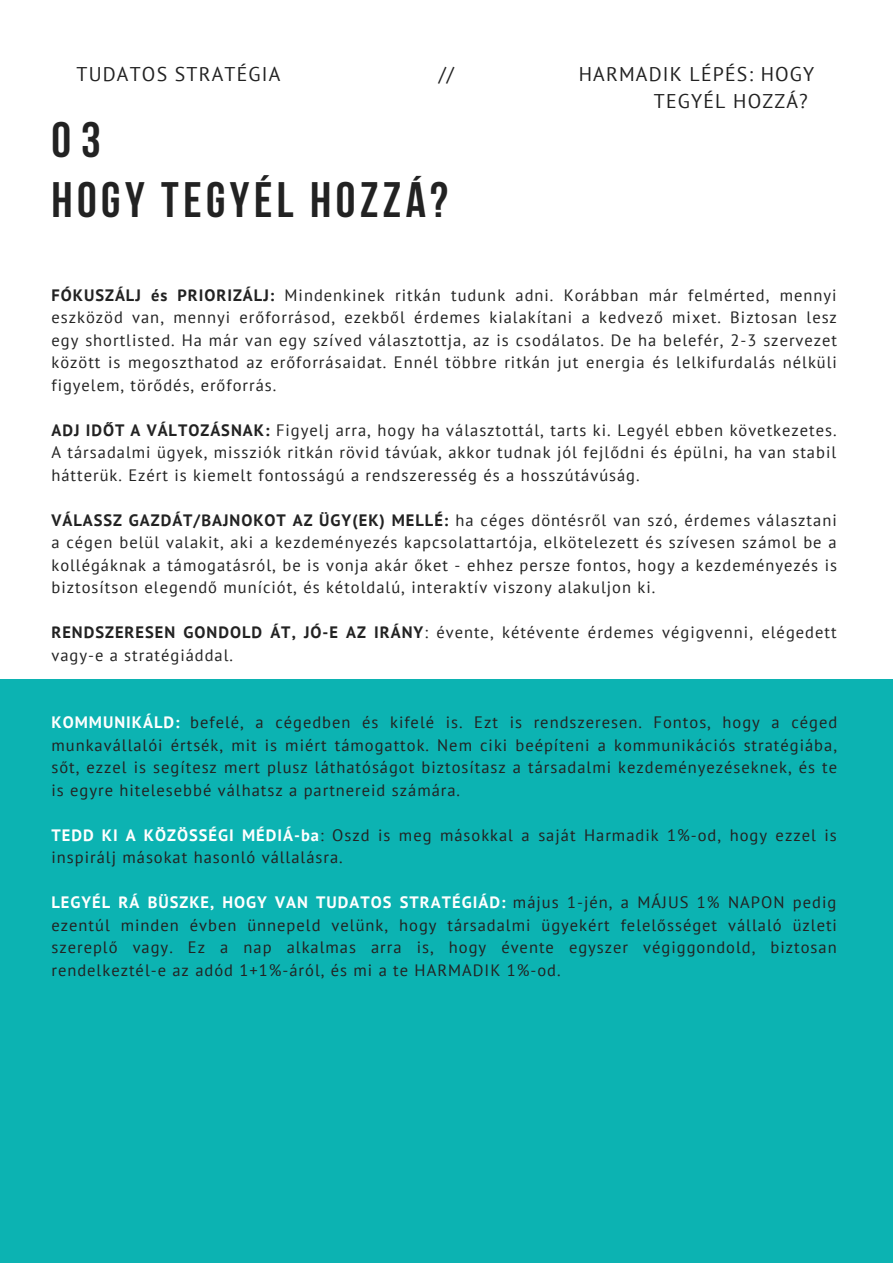
<style>
.page{position:relative;width:893px;height:1264px;background:#fff}
.page>*{position:absolute;margin:0;border:0;box-sizing:border-box;transform-origin:0 0}
.t1{font:700 49.65px "Bebas Neue";letter-spacing:.09em;color:#222}
.t2{font:19.8px/27px "PT Sans";letter-spacing:.06em;color:#222}
.t3{font:16.5px/22.5px "PT Sans";letter-spacing:.06em;color:#222;text-align:justify}
.s1{font-weight:700}
.s2{font-weight:700;color:#fff}
</style>
<div class="page">
<div style="left:0;top:679px;width:892px;height:583px;background:#0cb3b2"></div>
<p class="t2" style="left:76px;top:60px;width:205px">TUDATOS STRATÉGIA</p>
<p class="t2" style="left:438px;top:60px;width:17px">//</p>
<h1 class="t1" style="left:51px;top:120px;width:51px">03</h1>
<h1 class="t1" style="left:51px;top:179px;width:398px">HOGY TEGYÉL HOZZÁ?</h1>
<p class="t2" style="left:653px;top:60px;width:162px;text-indent:-75px">HARMADIK LÉPÉS: HOGY<br>TEGYÉL HOZZÁ?</p>
<p class="t3" style="left:51px;top:283px;width:787px"><span class="s1">FÓKUSZÁLJ és PRIORIZÁLJ:</span> Mindenkinek ritkán tudunk adni. Korábban már felmérted, mennyi eszközöd van, mennyi erőforrásod, ezekből érdemes kialakítani a kedvező mixet. Biztosan lesz egy shortlisted. Ha már van egy szíved választottja, az is csodálatos. De ha belefér, 2-3 szervezet között is megoszthatod az erőforrásaidat. Ennél többre ritkán jut energia és lelkifurdalás nélküli figyelem, törődés, erőforrás.</p>
<p class="t3" style="left:51px;top:418px;width:786px"><span class="s1">ADJ IDŐT A VÁLTOZÁSNAK:</span> Figyelj arra, hogy ha választottál, tarts ki. Legyél ebben következetes.<br>A társadalmi ügyek, missziók ritkán rövid távúak, akkor tudnak jól fejlődni és épülni, ha van stabil hátterük. Ezért is kiemelt fontosságú a rendszeresség és a hosszútávúság.</p>
<p class="t3" style="left:51px;top:508px;width:787px"><span class="s1">VÁLASSZ GAZDÁT/BAJNOKOT AZ ÜGY(EK) MELLÉ:</span> ha céges döntésről van szó, érdemes választani a cégen belül valakit, aki a kezdeményezés kapcsolattartója, elkötelezett és szívesen számol be a kollégáknak a támogatásról, be is vonja akár őket - ehhez persze fontos, hogy a kezdeményezés is biztosítson elegendő muníciót, és kétoldalú, interaktív viszony alakuljon ki.</p>
<p class="t3" style="left:51px;top:621px;width:786px"><span class="s1">RENDSZERESEN GONDOLD ÁT, JÓ-E AZ IRÁNY</span>: évente, kétévente érdemes végigvenni, elégedett vagy-e a stratégiáddal.</p>
<p class="t3" style="left:51px;top:710px;width:787px"><span class="s2">KOMMUNIKÁLD:</span> befelé, a cégedben és kifelé is. Ezt is rendszeresen. Fontos, hogy a céged munkavállalói értsék, mit is miért támogattok. Nem ciki beépíteni a kommunikációs stratégiába, sőt, ezzel is segítesz mert plusz láthatóságot biztosítasz a társadalmi kezdeményezéseknek, és te is egyre hitelesebbé válhatsz a partnereid számára.</p>
<p class="t3" style="left:51px;top:823px;width:786px"><span class="s2">TEDD KI A KÖZÖSSÉGI MÉDIÁ-ba</span>: Oszd is meg másokkal a saját Harmadik 1%-od, hogy ezzel is inspirálj másokat hasonló vállalásra.</p>
<p class="t3" style="left:51px;top:890px;width:787px"><span class="s2">LEGYÉL RÁ BÜSZKE, HOGY VAN TUDATOS STRATÉGIÁD:</span> május 1-jén, a MÁJUS 1% NAPON pedig ezentúl minden évben ünnepeld velünk, hogy társadalmi ügyekért felelősséget vállaló üzleti szereplő vagy. Ez a nap alkalmas arra is, hogy évente egyszer végiggondold, biztosan rendelkeztél-e az adód 1+1%-áról, és mi a te HARMADIK 1%-od.</p>
</div>
